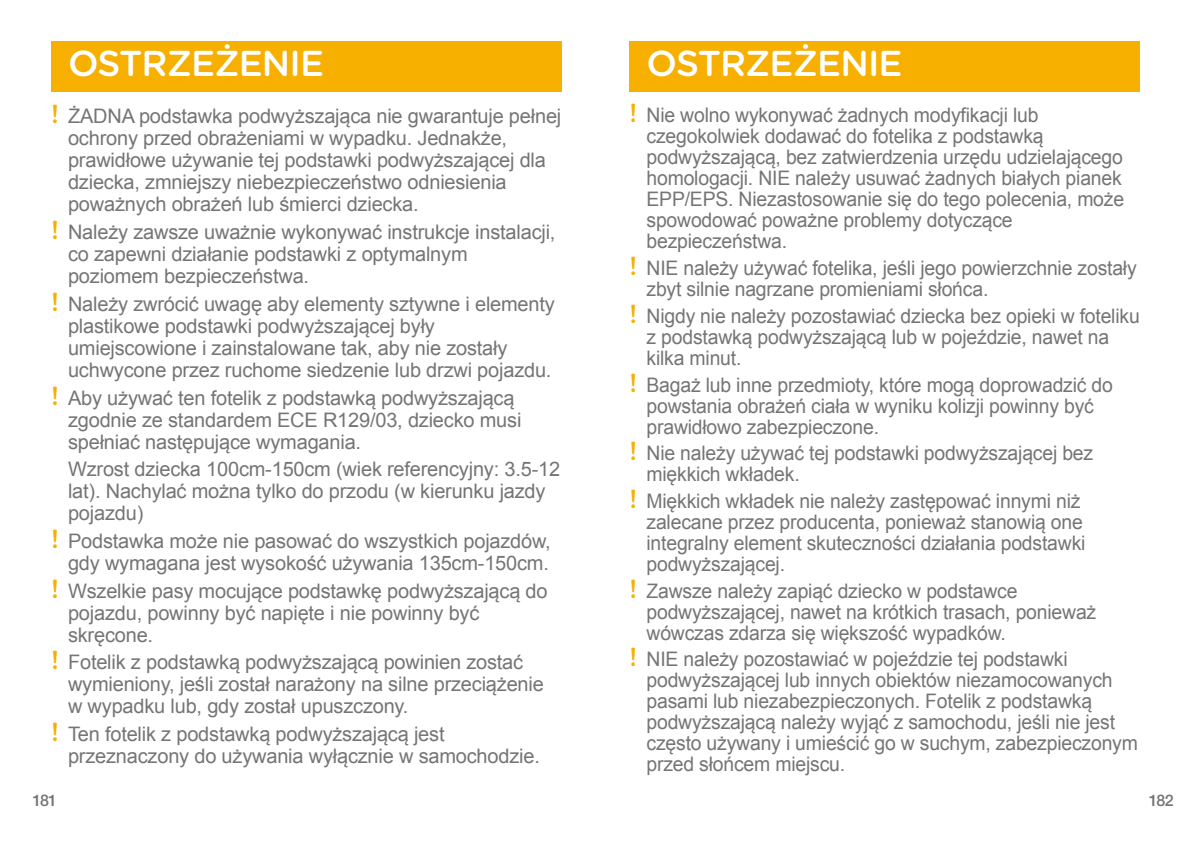
<style>
.page{position:relative;width:1191px;height:842px;background:#fff}
.page>*{position:absolute;margin:0;border:0;box-sizing:border-box;transform-origin:0 0}
.t1{font:500 36px "Gotham Rounded";letter-spacing:-.025em;color:#fff}
.t2{font:20px/21px "Arial";letter-spacing:-.01em;color:#767575}
.t3{font:500 16px "Helvetica Neue LT Std";letter-spacing:-.06em;color:#767575}
.s1{font-family:"Gotham Rounded";font-weight:500;font-size:26px;color:#f7af00}
</style>
<div class="page">
<div style="left:51px;top:41px;width:510px;height:51px;background:#f7af00"></div>
<div style="left:629px;top:41px;width:511px;height:51px;background:#f7af00"></div>
<h1 class="t1" style="left:68px;top:37px;width:258px">OSTRZEŻENIE</h1>
<p class="t2" style="left:68px;top:106px;width:495px;line-height:22px;text-indent:-17px"><span class="s1">!</span> ŻADNA podstawka podwyższająca nie gwarantuje pełnej ochrony przed obrażeniami w wypadku. Jednakże, prawidłowe używanie tej podstawki podwyższającej dla dziecka, zmniejszy niebezpieczeństwo odniesienia poważnych obrażeń lub śmierci dziecka.</p>
<p class="t2" style="left:68px;top:221px;width:489px;line-height:22px;text-indent:-17px"><span class="s1">!</span> Należy zawsze uważnie wykonywać instrukcje instalacji, co zapewni działanie podstawki z optymalnym poziomem bezpieczeństwa.</p>
<p class="t2" style="left:68px;top:293px;width:488px;line-height:22px;text-indent:-17px"><span class="s1">!</span> Należy zwrócić uwagę aby elementy sztywne i elementy plastikowe podstawki podwyższającej były umiejscowione i zainstalowane tak, aby nie zostały uchwycone przez ruchome siedzenie lub drzwi pojazdu.</p>
<p class="t2" style="left:68px;top:387px;width:455px;line-height:22px;text-indent:-17px"><span class="s1">!</span> Aby używać ten fotelik z podstawką podwyższającą zgodnie ze standardem ECE R129/03, dziecko musi spełniać następujące wymagania.</p>
<p class="t2" style="left:68px;top:458px;width:493px;line-height:22px">Wzrost dziecka 100cm-150cm (wiek referencyjny: 3.5-12 lat). Nachylać można tylko do przodu (w kierunku jazdy pojazdu)</p>
<p class="t2" style="left:51px;top:530px;width:501px;line-height:22px;text-align:right"><span class="s1">!</span> Podstawka może nie pasować do wszystkich pojazdów, gdy wymagana jest wysokość używania 135cm-150cm.</p>
<p class="t2" style="left:68px;top:580px;width:481px;line-height:22px;text-indent:-17px"><span class="s1">!</span> Wszelkie pasy mocujące podstawkę podwyższającą do pojazdu, powinny być napięte i nie powinny być skręcone.</p>
<p class="t2" style="left:68px;top:651px;width:477px;line-height:22px;text-indent:-17px"><span class="s1">!</span> Fotelik z podstawką podwyższającą powinien zostać wymieniony, jeśli został narażony na silne przeciążenie w wypadku lub, gdy został upuszczony.</p>
<p class="t2" style="left:68px;top:723px;width:473px;line-height:22px;text-indent:-17px"><span class="s1">!</span> Ten fotelik z podstawką podwyższającą jest przeznaczony do używania wyłącznie w samochodzie.</p>
<h1 class="t1" style="left:646px;top:37px;width:258px">OSTRZEŻENIE</h1>
<p class="t2" style="left:646px;top:105px;width:479px;text-indent:-17px"><span class="s1">!</span> Nie wolno wykonywać żadnych modyfikacji lub czegokolwiek dodawać do fotelika z podstawką podwyższającą, bez zatwierdzenia urzędu udzielającego homologacji. NIE należy usuwać żadnych białych pianek EPP/EPS. Niezastosowanie się do tego polecenia, może spowodować poważne problemy dotyczące bezpieczeństwa.</p>
<p class="t2" style="left:646px;top:258px;width:492px;text-indent:-17px"><span class="s1">!</span> NIE należy używać fotelika, jeśli jego powierzchnie zostały zbyt silnie nagrzane promieniami słońca.</p>
<p class="t2" style="left:646px;top:305px;width:495px;text-indent:-17px"><span class="s1">!</span> Nigdy nie należy pozostawiać dziecka bez opieki w foteliku z podstawką podwyższającą lub w pojeździe, nawet na kilka minut.</p>
<p class="t2" style="left:646px;top:374px;width:468px;text-indent:-17px"><span class="s1">!</span> Bagaż lub inne przedmioty, które mogą doprowadzić do powstania obrażeń ciała w wyniku kolizji powinny być prawidłowo zabezpieczone.</p>
<p class="t2" style="left:646px;top:443px;width:448px;text-indent:-17px"><span class="s1">!</span> Nie należy używać tej podstawki podwyższającej bez miękkich wkładek.</p>
<p class="t2" style="left:646px;top:491px;width:440px;text-indent:-17px"><span class="s1">!</span> Miękkich wkładek nie należy zastępować innymi niż zalecane przez producenta, ponieważ stanowią one integralny element skuteczności działania podstawki podwyższającej.</p>
<p class="t2" style="left:646px;top:580px;width:451px;text-indent:-17px"><span class="s1">!</span> Zawsze należy zapiąć dziecko w podstawce podwyższającej, nawet na krótkich trasach, ponieważ wówczas zdarza się większość wypadków.</p>
<p class="t2" style="left:646px;top:649px;width:493px;text-indent:-17px"><span class="s1">!</span> NIE należy pozostawiać w pojeździe tej podstawki podwyższającej lub innych obiektów niezamocowanych pasami lub niezabezpieczonych. Fotelik z podstawką podwyższającą należy wyjąć z samochodu, jeśli nie jest często używany i umieścić go w suchym, zabezpieczonym przed słońcem miejscu.</p>
<p class="t3" style="left:32px;top:791px;width:26px">181</p>
<p class="t3" style="left:1148px;top:791px;width:26px">182</p>
</div>
